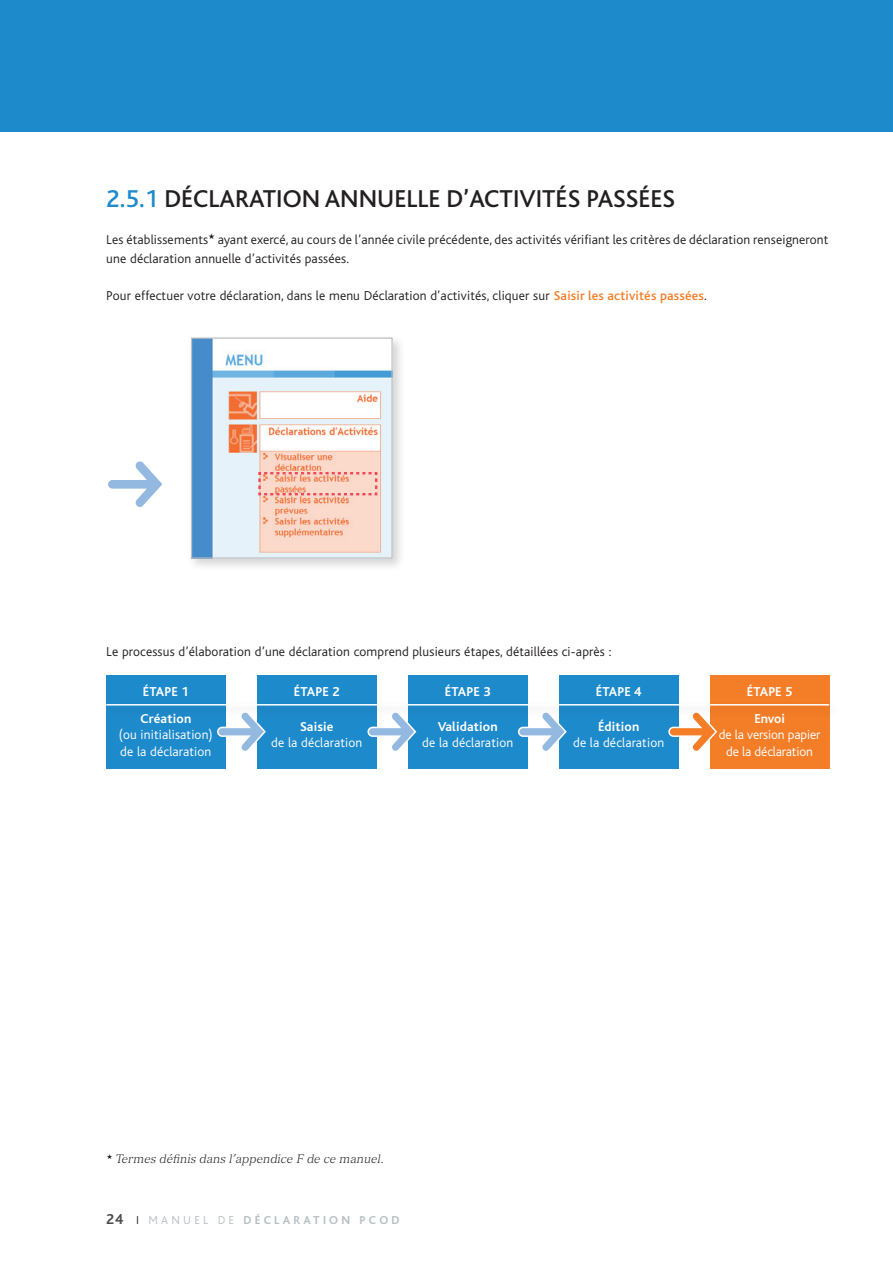
<style>
.page{position:relative;width:893px;height:1263px;background:#fff}
.page>*{position:absolute;margin:0;border:0;box-sizing:border-box;transform-origin:0 0}
.t1{font:500 25.5px "Bliss";color:#231f20}
.t2{font:300 13.5px/18.8px "Bliss";letter-spacing:.01em;color:#231f20}
.t3{font:300 13.5px/16.5px "Bliss";letter-spacing:.01em;color:#fff}
.t4{font:700 13.5px "Bliss";letter-spacing:.01em;color:#fff}
.t5{font:300 13.5px/16.5px "Bliss";letter-spacing:-.01em;color:#fff;text-align:center}
.t6{font:italic 300 12px "Versailles";letter-spacing:.015em;color:#231f20}
.t7{font:700 12px "Bliss";letter-spacing:.27em;color:#b5bec3}
.s1{color:#1d8acb}
.s2{font-weight:500;color:#f47d27}
.s3{font-size:15px;color:#4b4c4d}
.s4{font-weight:300;color:#231f20}
.s5{font-weight:300}
</style>
<div class="page">
<div style="left:0;top:0;width:893px;height:131px;background:#1d8acb"></div>
<div style="left:187px;top:334px;width:218px;height:237px;background:#231f20;opacity:.19"></div>
<img style="left:193px;top:340px;width:198px;height:217px">
<div style="left:191px;top:338px;width:202px;height:221px;border:1px solid #bcbdc0"></div>
<svg style="left:257px;top:471px;width:122px;height:26px;background:#f7c1b2"></svg>
<svg style="left:108px;top:461px;width:54px;height:46px"></svg>
<div style="left:106px;top:675px;width:119px;height:94px;background:#1d8acb"></div>
<div style="left:257px;top:675px;width:119px;height:94px;background:#1d8acb"></div>
<div style="left:408px;top:675px;width:119px;height:94px;background:#1d8acb"></div>
<div style="left:559px;top:675px;width:119px;height:94px;background:#1d8acb"></div>
<div style="left:710px;top:675px;width:119px;height:94px;background:#f47d27"></div>
<div style="left:104px;top:700px;width:737px;height:18px;background:#231f20;opacity:.19"></div>
<hr style="left:106px;top:704px;width:723px;height:1px;background:#fff">
<svg style="left:216px;top:711px;width:51px;height:42px"></svg>
<svg style="left:367px;top:711px;width:50px;height:42px"></svg>
<svg style="left:517px;top:711px;width:51px;height:42px"></svg>
<svg style="left:668px;top:711px;width:50px;height:42px"></svg>
<h1 class="t1" style="left:106px;top:185px;width:172px"><span class="s1">2.5.1</span> DÉCLARATION</h1>
<h1 class="t1" style="left:325px;top:185px;width:33px">ANNUE</h1>
<h1 class="t1" style="left:406px;top:185px;width:256px">LLE D’ACTIVITÉS PASSÉES</h1>
<p class="t2" style="left:106px;top:230px;width:724px">Les établissements★ ayant exercé, au cours de l’année civile précédente, des activités vérifiant les critères de déclaration renseigneront une déclaration annuelle d’activités passées.</p>
<p class="t2" style="left:106px;top:286px;width:602px">Pour effectuer votre déclaration, dans le menu Déclaration d’activités, cliquer sur <span class="s2">SAISIR LES ACTIVITÉS PASSÉES</span>.</p>
<p class="t2" style="left:106px;top:643px;width:507px">Le processus d’élaboration d’une déclaration comprend plusieurs étapes, détaillées ci-après :</p>
<p class="t4" style="left:143px;top:684px;width:47px">ÉTAPE 1</p>
<p class="t4" style="left:140px;top:711px;width:52px">Création</p>
<p class="t3" style="left:119px;top:727px;width:96px">(ou initialisation) de la déclaration</p>
<p class="t4" style="left:294px;top:684px;width:47px">ÉTAPE 2</p>
<p class="t4" style="left:300px;top:719px;width:35px">Saisie</p>
<p class="t3" style="left:271px;top:735px;width:93px">de la déclaration</p>
<p class="t4" style="left:445px;top:684px;width:47px">ÉTAPE 3</p>
<p class="t4" style="left:438px;top:719px;width:61px">Validation</p>
<p class="t3" style="left:422px;top:735px;width:93px">de la déclaration</p>
<p class="t4" style="left:596px;top:684px;width:47px">ÉTAPE 4</p>
<p class="t4" style="left:598px;top:719px;width:43px">Édition</p>
<p class="t3" style="left:573px;top:735px;width:93px">de la déclaration</p>
<p class="t4" style="left:747px;top:684px;width:47px">ÉTAPE 5</p>
<p class="t4" style="left:755px;top:711px;width:32px">Envoi</p>
<p class="t5" style="left:719px;top:727px;width:103px">de la version papier de la déclaration</p>
<p class="t6" style="left:107px;top:1151px;width:279px">★ Termes définis dans l’appendice F de ce manuel.</p>
<p class="t7" style="left:106px;top:1214px;width:295px"><span class="s3">24</span> <span class="s4">I</span> <span class="s5">MANUEL DE</span> DÉCLARATION PCOD</p>
</div>
